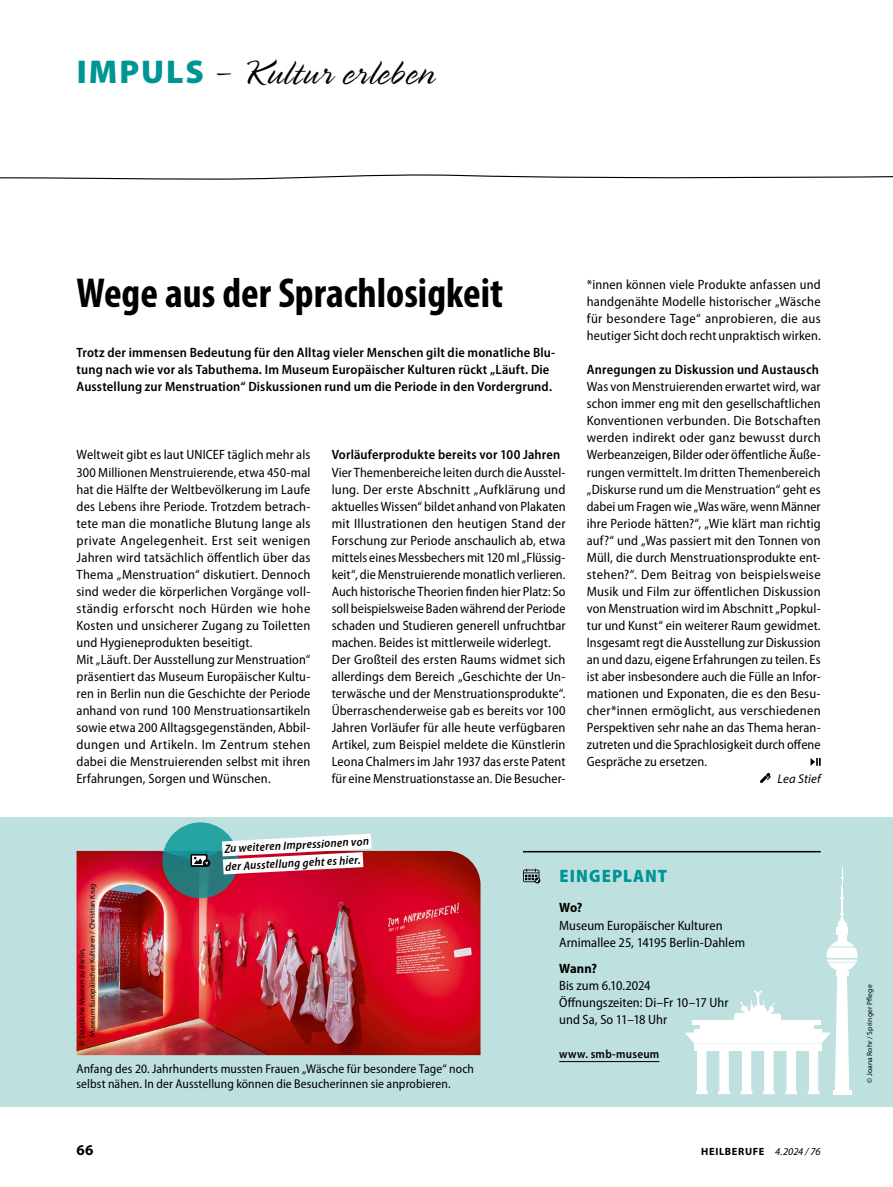
<style>
.page{position:relative;width:893px;height:1187px;background:#fff}
.page>*{position:absolute;margin:0;border:0;box-sizing:border-box;transform-origin:0 0}
.Box_Heading_Title_2_News{font:700 condensed 42px "Myriad Pro";color:#000}
.t1{font:300 39px "Spring LP Std";letter-spacing:.025em;color:#000}
.Box_Heading_Impuls{font:900 semi-condensed 18px "Myriad Pro";letter-spacing:.06em;color:#009595}
.t2{font:700 15px "Myriad Pro";color:#000}
.Para_News{font:semi-condensed 13.5px/17px "Myriad Pro";letter-spacing:.005em;color:#000;text-align:justify}
.Trailer_News_2-row{font:600 semi-condensed 13.5px/17px "Myriad Pro";letter-spacing:.01em;color:#000}
.Para_Box_Impuls{font:semi-condensed 13.5px/17.2px "Myriad Pro";letter-spacing:.005em;color:#000}
.SectionHeading_1_News{font:600 semi-condensed 13.5px "Myriad Pro";letter-spacing:.015em;color:#000}
.Box_SectionHeading_Impuls{font:700 semi-condensed 13.5px "Myriad Pro";color:#000}
.Image_Caption_x{font:semi-condensed 12.75px/15px "Myriad Pro";letter-spacing:.005em;color:#000}
.Para_News-2{font:italic 12.75px "Myriad Pro";letter-spacing:.005em;color:#000}
.Hyperlink_Video{font:italic 600 semi-condensed 12px/18px "Myriad Pro";color:#000}
.Para_Link_Impuls{font:600 semi-condensed 12px "Myriad Pro";letter-spacing:.02em;color:#000}
.t3{font:700 10.5px "Myriad Pro";letter-spacing:.06em;color:#000}
.Image_Source_x{font:7.5px/10.5px "Myriad Pro";letter-spacing:.02em;color:#000}
.s1{font-family:"Myriad Pro";font-weight:900;font-size:33px;color:#009595}
.s2{font-weight:400;font-style:italic}
</style>
<div class="page">
<svg style="left:0;top:174px;width:893px;height:6px"></svg>
<div style="left:0;top:816px;width:893px;height:290px;background:#bee1e0"></div>
<svg style="left:811px;top:758px;width:10px;height:7px"></svg>
<svg style="left:760px;top:772px;width:11px;height:10px"></svg>
<img style="left:77px;top:850px;width:403px;height:205px">
<hr style="left:523px;top:850px;width:298px;height:2px;background:#000">
<hr style="left:559px;top:1061px;width:100px;height:1px;background:#000">
<svg style="left:523px;top:868px;width:17px;height:15px"></svg>
<div style="left:836px;top:927px;width:12px;height:8px;background:#fff"></div>
<hr style="left:841px;top:885px;width:2px;height:33px;background:#fff">
<svg style="left:841px;top:867px;width:2px;height:18px"></svg>
<div style="left:838px;top:923px;width:8px;height:20px;background:#fff"></div>
<svg style="left:838px;top:913px;width:8px;height:10px"></svg>
<svg style="left:685px;top:940px;width:173px;height:154px"></svg>
<hr style="left:694px;top:1028px;width:128px;height:4px;background:#fff">
<hr style="left:700px;top:1024px;width:114px;height:4px;background:#fff">
<hr style="left:692px;top:1020px;width:129px;height:4px;background:#fff">
<div style="left:734px;top:1014px;width:47px;height:8px;background:#fff"></div>
<svg style="left:161px;top:822px;width:226px;height:77px"></svg>
<h2 class="t1" style="left:77px;top:53px;width:359px"><span class="s1">IMPULS</span> – Kultur erleben</h2>
<p class="Box_Heading_Title_2_News" style="left:77px;top:267px;width:428px">Wege aus der Sprachlosigkeit</p>
<p class="Trailer_News_2-row" style="left:77px;top:344px;width:480px">Trotz der immensen Bedeutung für den Alltag vieler Menschen gilt die monatliche Blu&shy;tung nach wie vor als Tabuthema. Im Museum Europäischer Kulturen rückt „Läuft. Die<br>Ausstellung zur Menstruation“ Diskussionen rund um die Periode in den Vordergrund.</p>
<p class="Para_News" style="left:77px;top:447px;width:235px">Weltweit gibt es laut UNICEF täglich mehr als 300 Millionen Menstruierende, etwa 450-mal hat die Hälfte der Weltbevölkerung im Laufe des Lebens ihre Periode. Trotzdem betrach&shy;tete man die monatliche Blutung lange als private Angelegenheit. Erst seit wenigen Jahren wird tatsächlich öffentlich über das Thema „Menstruation“ diskutiert. Dennoch sind weder die körperlichen Vorgänge voll&shy;ständig erforscht noch Hürden wie hohe Kosten und unsicherer Zugang zu Toiletten und Hygieneprodukten beseitigt.</p>
<p class="Para_News" style="left:77px;top:651px;width:235px">Mit „Läuft. Der Ausstellung zur Menstruation“ präsentiert das Museum Europäischer Kultu&shy;ren in Berlin nun die Geschichte der Periode anhand von rund 100 Menstruationsartikeln sowie etwa 200 Alltagsgegenständen, Abbil&shy;dungen und Artikeln. Im Zentrum stehen dabei die Menstruierenden selbst mit ihren Erfahrungen, Sorgen und Wünschen.</p>
<p class="SectionHeading_1_News" style="left:332px;top:447px;width:230px">Vorläuferprodukte bereits vor 100 Jahren</p>
<p class="Para_News" style="left:332px;top:464px;width:235px">Vier Themenbereiche leiten durch die Ausstel&shy;lung. Der erste Abschnitt „Aufklärung und aktuelles Wissen“ bildet anhand von Plakaten mit Illustrationen den heutigen Stand der Forschung zur Periode anschaulich ab, etwa mittels eines Messbechers mit 120 ml „Flüssig&shy;keit“, die Menstruierende monatlich verlieren.<br>Auch historische Theorien finden hier Platz: So soll beispielsweise Baden während der Periode schaden und Studieren generell unfruchtbar machen. Beides ist mittlerweile widerlegt.</p>
<p class="Para_News" style="left:332px;top:651px;width:235px">Der Großteil des ersten Raums widmet sich allerdings dem Bereich „Geschichte der Un&shy;terwäsche und der Menstruationsprodukte“.<br>Überraschenderweise gab es bereits vor 100<br>Jahren Vorläufer für alle heute verfügbaren Artikel, zum Beispiel meldete die Künstlerin Leona Chalmers im Jahr 1937 das erste Patent für eine Menstruationstasse an. Die Besucher-</p>
<p class="Para_News" style="left:587px;top:276px;width:235px">*innen können viele Produkte anfassen und handgenähte Modelle historischer „Wäsche für besondere Tage“ anprobieren, die aus heutiger Sicht doch recht unpraktisch wirken.</p>
<p class="SectionHeading_1_News" style="left:587px;top:362px;width:233px">Anregungen zu Diskussion und Austausch</p>
<p class="Para_News" style="left:587px;top:378px;width:235px">Was von Menstruierenden erwartet wird, war schon immer eng mit den gesellschaftlichen Konventionen verbunden. Die Botschaften werden indirekt oder ganz bewusst durch Werbeanzeigen, Bilder oder öffentliche Äuße&shy;rungen vermittelt. Im dritten Themenbereich „Diskurse rund um die Menstruation“ geht es dabei um Fragen wie „Was wäre, wenn Männer ihre Periode hätten?“, „Wie klärt man richtig auf?“ und „Was passiert mit den Tonnen von Müll, die durch Menstruationsprodukte ent&shy;stehen?“. Dem Beitrag von beispielsweise Musik und Film zur öffentlichen Diskussion von Menstruation wird im Abschnitt „Popkul&shy;tur und Kunst“ ein weiterer Raum gewidmet.</p>
<p class="Para_News" style="left:587px;top:634px;width:235px">Insgesamt regt die Ausstellung zur Diskussion an und dazu, eigene Erfahrungen zu teilen. Es ist aber insbesondere auch die Fülle an Infor&shy;mationen und Exponaten, die es den Besu&shy;cher*innen ermöglicht, aus verschiedenen Perspektiven sehr nahe an das Thema heran&shy;zutreten und die Sprachlosigkeit durch offene Gespräche zu ersetzen.</p>
<p class="Para_News-2" style="left:777px;top:770px;width:45px">Lea Stief</p>
<p class="Image_Source_x" style="left:77px;top:1037px;width:155px;text-indent:-9px;rotate:-90deg">© Staatliche Museen zu Berlin,<br>Museum Europäischer Kulturen / Christian Krug</p>
<p class="Hyperlink_Video" style="left:224px;top:839px;width:146px;rotate:-3deg">Zu weiteren Impressionen von der Ausstellung geht es hier.</p>
<p class="Image_Caption_x" style="left:77px;top:1061px;width:399px">Anfang des 20. Jahrhunderts mussten Frauen „Wäsche für besondere Tage“ noch selbst nähen. In der Ausstellung können die Besucherinnen sie anprobieren.</p>
<p class="Box_Heading_Impuls" style="left:559px;top:865px;width:109px">EINGEPLANT</p>
<p class="Box_SectionHeading_Impuls" style="left:559px;top:900px;width:25px">Wo?</p>
<p class="Para_Box_Impuls" style="left:559px;top:916px;width:187px">Museum Europäischer Kulturen<br>Arnimallee 25, 14195 Berlin-Dahlem</p>
<p class="Box_SectionHeading_Impuls" style="left:559px;top:960px;width:39px">Wann?</p>
<p class="Para_Box_Impuls" style="left:559px;top:976px;width:171px">Bis zum 6.10.2024<br>Öffnungszeiten: Di–Fr 10–17 Uhr und Sa, So 11–18 Uhr</p>
<p class="Para_Link_Impuls" style="left:559px;top:1047px;width:102px">www. smb-museum</p>
<p class="t2" style="left:77px;top:1139px;width:18px">66</p>
<p class="t3" style="left:701px;top:1144px;width:121px">HEILBERUFE <span class="s2">4.2024 / 76</span></p>
<p class="Image_Source_x" style="left:864px;top:1083px;width:100px;rotate:-90deg">© Joana Rohr / Springer Pflege</p>
</div>
